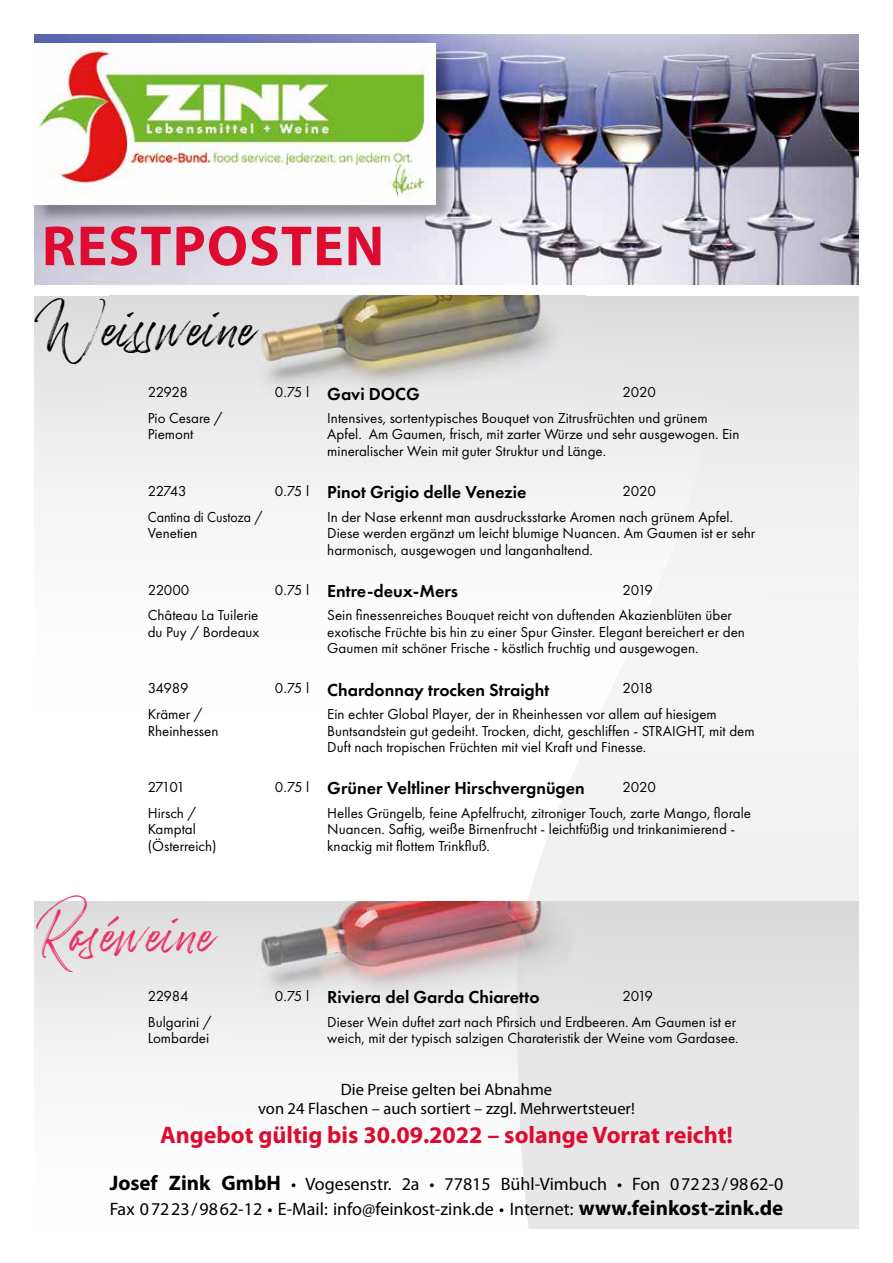
<style>
.page{position:relative;width:893px;height:1263px;background:#fff}
.page>*{position:absolute;margin:0;border:0;box-sizing:border-box;transform-origin:0 0}
.t1{font:700 57px "Myriad Pro";letter-spacing:.02em;color:#dd0b2f}
.t2{font:28.5px "Betterworks";color:#000}
.t3{font:28.5px "Betterworks";color:#e83367}
.t4{font:700 24px "Myriad Pro";color:#dd0b2f}
.t5{font:600 18px "Futura PT";color:#000}
.t6{font:18px/25.2px "Myriad Pro";color:#000}
.t7{font:16.5px/19.8px "Myriad Pro";color:#000;text-align:center}
.t8{font:15px/16.5px "Futura PT";color:#000}
.t9{font:15px/16.5px "Futura PT";color:#000;scale:.93 1}
.s1{font-weight:400;font-size:15px}
.s2{font-weight:700;font-size:21px}
</style>
<div class="page">
<svg style="left:514px;top:295px;width:345px;height:606px"></svg>
<div style="left:34px;top:296px;width:825px;height:419px;background:linear-gradient(to bottom,#dfe0df,#fff)"></div>
<img style="left:110px;top:296px;width:476px;height:146px">
<svg style="left:34px;top:901px;width:825px;height:328px;fill:#e7e7e7"></svg>
<img style="left:110px;top:901px;width:476px;height:145px">
<img style="left:34px;top:34px;width:825px;height:251px">
<div style="left:36px;top:45px;width:418px;height:178px;background:#000;opacity:.3"></div>
<img style="left:34px;top:43px;width:402px;height:162px">
<h1 class="t1" style="left:42px;top:209px;width:344px">RESTPOSTEN</h1>
<h2 class="t2" style="left:40px;top:317px;width:219px">Weissweine</h2>
<p class="t8" style="left:148px;top:384px;width:42px">22928</p>
<p class="t5" style="left:275px;top:382px;width:147px"><span class="s1">0.75 l</span> Gavi DOCG</p>
<p class="t8" style="left:623px;top:384px;width:35px">2020</p>
<p class="t8" style="left:148px;top:410px;width:77px">Pio Cesare /<br>Piemont</p>
<p class="t8" style="left:327px;top:410px;width:414px">Intensives, sortentypisches Bouquet von Zitrusfrüchten und grünem<br>Apfel. Am Gaumen, frisch, mit zarter Würze und sehr ausgewogen. Ein mineralischer Wein mit guter Struktur und Länge.</p>
<p class="t8" style="left:148px;top:483px;width:41px">22743</p>
<p class="t5" style="left:275px;top:481px;width:253px"><span class="s1">0.75 l</span> Pinot Grigio delle Venezie</p>
<p class="t8" style="left:623px;top:483px;width:35px">2020</p>
<p class="t9" style="left:148px;top:508px;width:125px">Cantina di Custoza /<br>Venetien</p>
<p class="t8" style="left:327px;top:508px;width:430px">In der Nase erkennt man ausdrucksstarke Aromen nach grünem Apfel.<br>Diese werden ergänzt um leicht blumige Nuancen. Am Gaumen ist er sehr harmonisch, ausgewogen und langanhaltend.</p>
<p class="t8" style="left:148px;top:581px;width:43px">22000</p>
<p class="t5" style="left:275px;top:580px;width:185px"><span class="s1">0.75 l</span> Entre-deux-Mers</p>
<p class="t8" style="left:623px;top:581px;width:32px">2019</p>
<p class="t8" style="left:148px;top:607px;width:113px">Château La Tuilerie du Puy / Bordeaux</p>
<p class="t8" style="left:327px;top:607px;width:419px">Sein finessenreiches Bouquet reicht von duftenden Akazienblüten über exotische Früchte bis hin zu einer Spur Ginster. Elegant bereichert er den<br>Gaumen mit schöner Frische - köstlich fruchtig und ausgewogen.</p>
<p class="t8" style="left:148px;top:680px;width:42px">34989</p>
<p class="t5" style="left:275px;top:678px;width:276px"><span class="s1">0.75 l</span> Chardonnay trocken Straight</p>
<p class="t8" style="left:623px;top:680px;width:32px">2018</p>
<p class="t8" style="left:148px;top:706px;width:72px">Krämer /<br>Rheinhessen</p>
<p class="t8" style="left:327px;top:706px;width:429px">Ein echter Global Player, der in Rheinhessen vor allem auf hiesigem<br>Buntsandstein gut gedeiht. Trocken, dicht, geschliffen - STRAIGHT, mit dem<br>Duft nach tropischen Früchten mit viel Kraft und Finesse.</p>
<p class="t8" style="left:148px;top:779px;width:39px">27101</p>
<p class="t5" style="left:275px;top:777px;width:312px"><span class="s1">0.75 l</span> Grüner Veltliner Hirschvergnügen</p>
<p class="t8" style="left:623px;top:779px;width:35px">2020</p>
<p class="t8" style="left:148px;top:804px;width:70px">Hirsch /<br>Kamptal (Österreich)</p>
<p class="t8" style="left:327px;top:804px;width:425px">Helles Grüngelb, feine Apfelfrucht, zitroniger Touch, zarte Mango, florale<br>Nuancen. Saftig, weiße Birnenfrucht - leichtfüßig und trinkanimierend - knackig mit flottem Trinkfluß.</p>
<h2 class="t3" style="left:40px;top:923px;width:178px">Roséweine</h2>
<p class="t8" style="left:148px;top:988px;width:42px">22984</p>
<p class="t5" style="left:275px;top:986px;width:266px"><span class="s1">0.75 l</span> Riviera del Garda Chiaretto</p>
<p class="t8" style="left:623px;top:988px;width:32px">2019</p>
<p class="t8" style="left:148px;top:1013px;width:65px">Bulgarini /<br>Lombardei</p>
<p class="t8" style="left:327px;top:1013px;width:413px">Dieser Wein duftet zart nach Pfirsich und Erdbeeren. Am Gaumen ist er weich, mit der typisch salzigen Charateristik der Weine vom Gardasee.</p>
<p class="t7" style="left:258px;top:1079px;width:378px">Die Preise gelten bei Abnahme<br>von 24 Flaschen – auch sortiert – zzgl. Mehrwertsteuer!</p>
<h3 class="t4" style="left:160px;top:1119px;width:574px">Angebot gültig bis 30.09.2022 – solange Vorrat reicht!</h3>
<p class="t6" style="left:110px;top:1171px;width:675px"><span class="s2">Josef Zink GmbH</span> • Vogesenstr. 2a • 77815 Bühl-Vimbuch • Fon 07223/9862-0<br>Fax 07223/9862-12 • E-Mail: info@feinkost-zink.de • Internet: <span class="s2">www.feinkost-zink.de</span></p>
</div>
